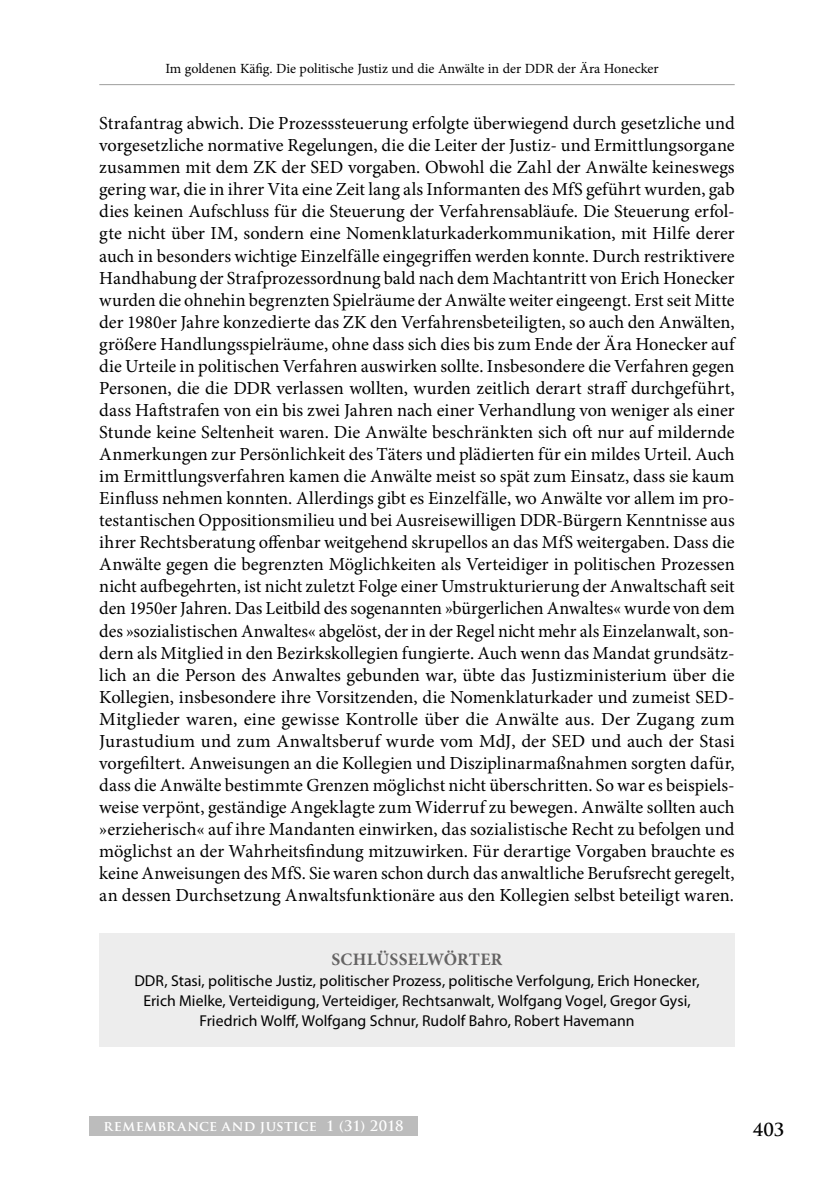
<style>
.page{position:relative;width:834px;height:1191px;background:#fff}
.page>*{position:absolute;margin:0;border:0;box-sizing:border-box;transform-origin:0 0}
.t1{font:18.38px/22.1px "Minion Pro";color:#000;text-align:justify}
.t2{font:700 17.5px "Minion Pro";letter-spacing:.01em;color:#646363}
.t3{font:700 17.5px "Trajan Pro";color:#000}
.t4{font:15.75px/20.1px "Myriad Pro";letter-spacing:.005em;color:#000;text-align:center}
.t5{font:14px "Minion Pro";letter-spacing:-.005em;color:#000}
.t6{font:700 14px "Trajan Pro";letter-spacing:.02em;color:#fff}
</style>
<div class="page">
<hr style="left:99px;top:84px;width:635px;height:1px;background:#9d9d9c">
<div style="left:89px;top:1116px;width:328px;height:20px;background:#bcbcbc"></div>
<div style="left:99px;top:933px;width:635px;height:114px;background:#ededed"></div>
<p class="t5" style="left:165px;top:59px;width:494px">Im goldenen Käfig. Die politische Justiz und die Anwälte in der DDR der Ära Honecker</p>
<p class="t1" style="left:99px;top:112px;width:637px">Strafantrag abwich. Die Prozesssteuerung erfolgte überwiegend durch gesetzliche und vorgesetzliche normative Regelungen, die die Leiter der Justiz- und Ermittlungsorgane zusammen mit dem ZK der SED vorgaben. Obwohl die Zahl der Anwälte keineswegs gering war, die in ihrer Vita eine Zeit lang als Informanten des MfS geführt wurden, gab dies keinen Aufschluss für die Steuerung der Verfahrensabläufe. Die Steuerung erfol&shy;gte nicht über IM, sondern eine Nomenklaturkaderkommunikation, mit Hilfe derer auch in besonders wichtige Einzelfälle eingegriffen werden konnte. Durch restriktivere Handhabung der Strafprozessordnung bald nach dem Machtantritt von Erich Honecker wurden die ohnehin begrenzten Spielräume der Anwälte weiter eingeengt. Erst seit Mitte der 1980er Jahre konzedierte das ZK den Verfahrensbeteiligten, so auch den Anwälten, größere Handlungsspielräume, ohne dass sich dies bis zum Ende der Ära Honecker auf die Urteile in politischen Verfahren auswirken sollte. Insbesondere die Verfahren gegen Personen, die die DDR verlassen wollten, wurden zeitlich derart straff durchgeführt, dass Haftstrafen von ein bis zwei Jahren nach einer Verhandlung von weniger als einer Stunde keine Seltenheit waren. Die Anwälte beschränkten sich oft nur auf mildernde Anmerkungen zur Persönlichkeit des Täters und plädierten für ein mildes Urteil. Auch im Ermittlungsverfahren kamen die Anwälte meist so spät zum Einsatz, dass sie kaum Einfluss nehmen konnten. Allerdings gibt es Einzelfälle, wo Anwälte vor allem im pro&shy;testantischen Oppositionsmilieu und bei Ausreisewilligen DDR-Bürgern Kenntnisse aus ihrer Rechtsberatung offenbar weitgehend skrupellos an das MfS weitergaben. Dass die Anwälte gegen die begrenzten Möglichkeiten als Verteidiger in politischen Prozessen nicht aufbegehrten, ist nicht zuletzt Folge einer Umstrukturierung der Anwaltschaft seit den 1950er Jahren. Das Leitbild des sogenannten »bürgerlichen Anwaltes« wurde von dem des »sozialistischen Anwaltes« abgelöst, der in der Regel nicht mehr als Einzelanwalt, son&shy;dern als Mitglied in den Bezirkskollegien fungierte. Auch wenn das Mandat grundsätz&shy;lich an die Person des Anwaltes gebunden war, übte das Justizministerium über die Kollegien, insbesondere ihre Vorsitzenden, die Nomenklaturkader und zumeist SED-Mitglieder waren, eine gewisse Kontrolle über die Anwälte aus. Der Zugang zum Jurastudium und zum Anwaltsberuf wurde vom MdJ, der SED und auch der Stasi vorgefiltert. Anweisungen an die Kollegien und Disziplinarmaßnahmen sorgten dafür, dass die Anwälte bestimmte Grenzen möglichst nicht überschritten. So war es beispiels&shy;weise verpönt, geständige Angeklagte zum Widerruf zu bewegen. Anwälte sollten auch »erzieherisch« auf ihre Mandanten einwirken, das sozialistische Recht zu befolgen und möglichst an der Wahrheitsfindung mitzuwirken. Für derartige Vorgaben brauchte es keine Anweisungen des MfS. Sie waren schon durch das anwaltliche Berufsrecht geregelt, an dessen Durchsetzung Anwaltsfunktionäre aus den Kollegien selbst beteiligt waren.</p>
<p class="t2" style="left:331px;top:947px;width:172px">SCHLÜSSELWÖRTER</p>
<p class="t4" style="left:134px;top:970px;width:566px">DDR, Stasi, politische Justiz, politischer Prozess, politische Verfolgung, Erich Honecker,<br>Erich Mielke, Verteidigung, Verteidiger, Rechtsanwalt, Wolfgang Vogel, Gregor Gysi,<br>Friedrich Wolff, Wolfgang Schnur, Rudolf Bahro, Robert Havemann</p>
<p class="t6" style="left:103px;top:1117px;width:301px">REMEMBRANCE AND JUSTICE 1 (31) 2018</p>
<p class="t3" style="left:752px;top:1118px;width:33px">403</p>
</div>
